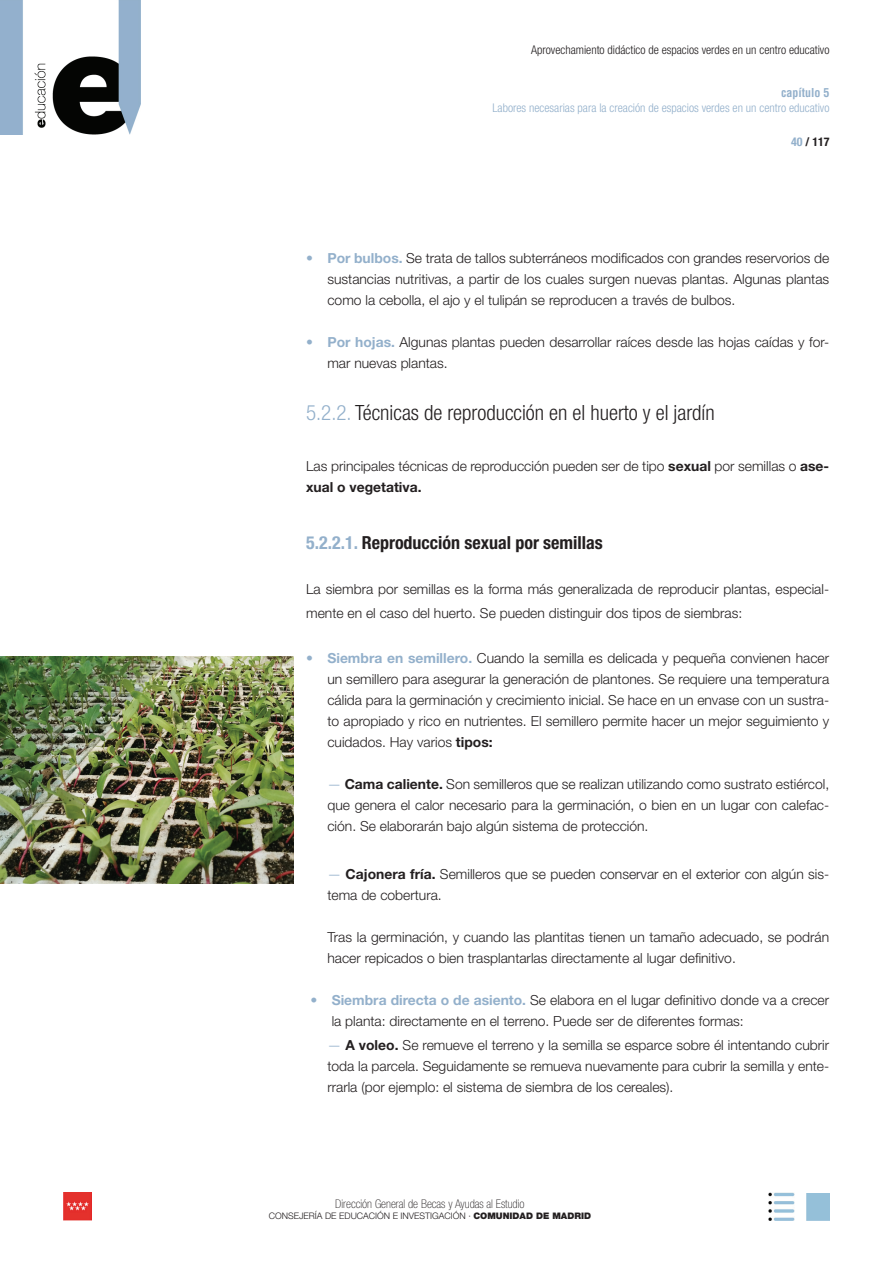
<style>
.page{position:relative;width:893px;height:1263px;background:#fff}
.page>*{position:absolute;margin:0;border:0;box-sizing:border-box;transform-origin:0 0}
.t1{font:300 condensed 21px "Helvetica Neue LT Com";color:#231f20}
.t2{font:700 condensed 18px "Helvetica Neue LT Std";color:#231f20}
.t3{font:300 13.8px/21px "Helvetica Neue LT Std";color:#231f20}
.t4{font:300 condensed 12px "Helvetica Neue LT Com";color:#93b0cb}
.t5{font:300 condensed 12px "Helvetica Neue LT Com";color:#231f20}
.t6{font:100 condensed 12px "Helvetica Neue LT Std";color:#231f20}
.t7{font:700 condensed 12px "Helvetica LT Std";color:#93b0cb}
.t8{font:700 condensed 12px "Helvetica Neue LT Std";color:#231f20}
.t9{font:300 9px "Helvetica Neue LT Std";color:#231f20}
.s1{color:#93b0cb}
.s2{font-weight:700;font-stretch:condensed;color:#93b0cb}
.s3{font-weight:700;color:#93b0cb}
.s4{font-weight:700}
.s5{font-weight:900}
</style>
<div class="page">
<img style="left:0;top:0;width:140px;height:134px">
<img style="left:64px;top:1193px;width:27px;height:27px">
<img style="left:769px;top:1193px;width:25px;height:27px">
<img style="left:806px;top:1193px;width:23px;height:27px">
<img style="left:0;top:656px;width:293px;height:227px">
<p class="t5" style="left:531px;top:43px;width:300px">Aprovechamiento didáctico de espacios verdes en un centro educativo</p>
<p class="t7" style="left:781px;top:85px;width:50px">capítulo 5</p>
<p class="t4" style="left:492px;top:101px;width:338px">Labores necesarias para la creación de espacios verdes en un centro educativo</p>
<p class="t8" style="left:791px;top:134px;width:40px"><span class="s1">40</span> / 117</p>
<p class="t3" style="left:327px;top:247px;width:503px;text-align:justify;text-indent:-21px"><span class="s2">•</span> <span class="s3">Por bulbos.</span> Se trata de tallos subterráneos modificados con grandes reservorios de sustancias nutritivas, a partir de los cuales surgen nuevas plantas. Algunas plantas como la cebolla, el ajo y el tulipán se reproducen a través de bulbos.</p>
<p class="t3" style="left:327px;top:331px;width:503px;text-indent:-21px"><span class="s2">•</span> <span class="s3">Por hojas.</span> Algunas plantas pueden desarrollar raíces desde las hojas caídas y for&shy;mar nuevas plantas.</p>
<h1 class="t1" style="left:306px;top:400px;width:410px"><span class="s1">5.2.2.</span> Técnicas de reproducción en el huerto y el jardín</h1>
<p class="t3" style="left:306px;top:455px;width:525px">Las principales técnicas de reproducción pueden ser de tipo <span class="s4">sexual</span> por semillas o <span class="s4">ase&shy;xual o vegetativa.</span></p>
<h2 class="t2" style="left:306px;top:531px;width:298px"><span class="s1">5.2.2.1.</span> Reproducción sexual por semillas</h2>
<p class="t3" style="left:306px;top:576px;width:525px;line-height:24px">La siembra por semillas es la forma más generalizada de reproducir plantas, especial&shy;mente en el caso del huerto. Se pueden distinguir dos tipos de siembras:</p>
<p class="t3" style="left:327px;top:647px;width:503px;text-align:justify;text-indent:-21px"><span class="s2">•</span> <span class="s3">Siembra en semillero.</span> Cuando la semilla es delicada y pequeña convienen hacer un semillero para asegurar la generación de plantones. Se requiere una temperatura cálida para la germinación y crecimiento inicial. Se hace en un envase con un sustra&shy;to apropiado y rico en nutrientes. El semillero permite hacer un mejor seguimiento y cuidados. Hay varios <span class="s4">tipos:</span></p>
<p class="t3" style="left:327px;top:773px;width:503px;text-align:justify"><span class="s1">—</span> <span class="s4">Cama caliente.</span> Son semilleros que se realizan utilizando como sustrato estiércol, que genera el calor necesario para la germinación, o bien en un lugar con calefac&shy;ción. Se elaborarán bajo algún sistema de protección.</p>
<p class="t3" style="left:327px;top:863px;width:503px"><span class="s1">—</span> <span class="s4">Cajonera fría.</span> Semilleros que se pueden conservar en el exterior con algún sis&shy;tema de cobertura.</p>
<p class="t3" style="left:327px;top:926px;width:503px">Tras la germinación, y cuando las plantitas tienen un tamaño adecuado, se podrán hacer repicados o bien trasplantarlas directamente al lugar definitivo.</p>
<p class="t3" style="left:332px;top:989px;width:499px;text-indent:-21px"><span class="s2">•</span> <span class="s3">Siembra directa o de asiento.</span> Se elabora en el lugar definitivo donde va a crecer la planta: directamente en el terreno. Puede ser de diferentes formas:</p>
<p class="t3" style="left:327px;top:1034px;width:503px;text-align:justify"><span class="s1">—</span> <span class="s4">A voleo.</span> Se remueve el terreno y la semilla se esparce sobre él intentando cubrir toda la parcela. Seguidamente se remueva nuevamente para cubrir la semilla y ente&shy;rrarla (por ejemplo: el sistema de siembra de los cereales).</p>
<p class="t6" style="left:335px;top:1197px;width:191px">Dirección General de Becas y Ayudas al Estudio</p>
<p class="t9" style="left:269px;top:1210px;width:324px">CONSEJERÍA DE EDUCACIÓN E INVESTIGACIÓN · <span class="s5">COMUNIDAD DE MADRID</span></p>
</div>
